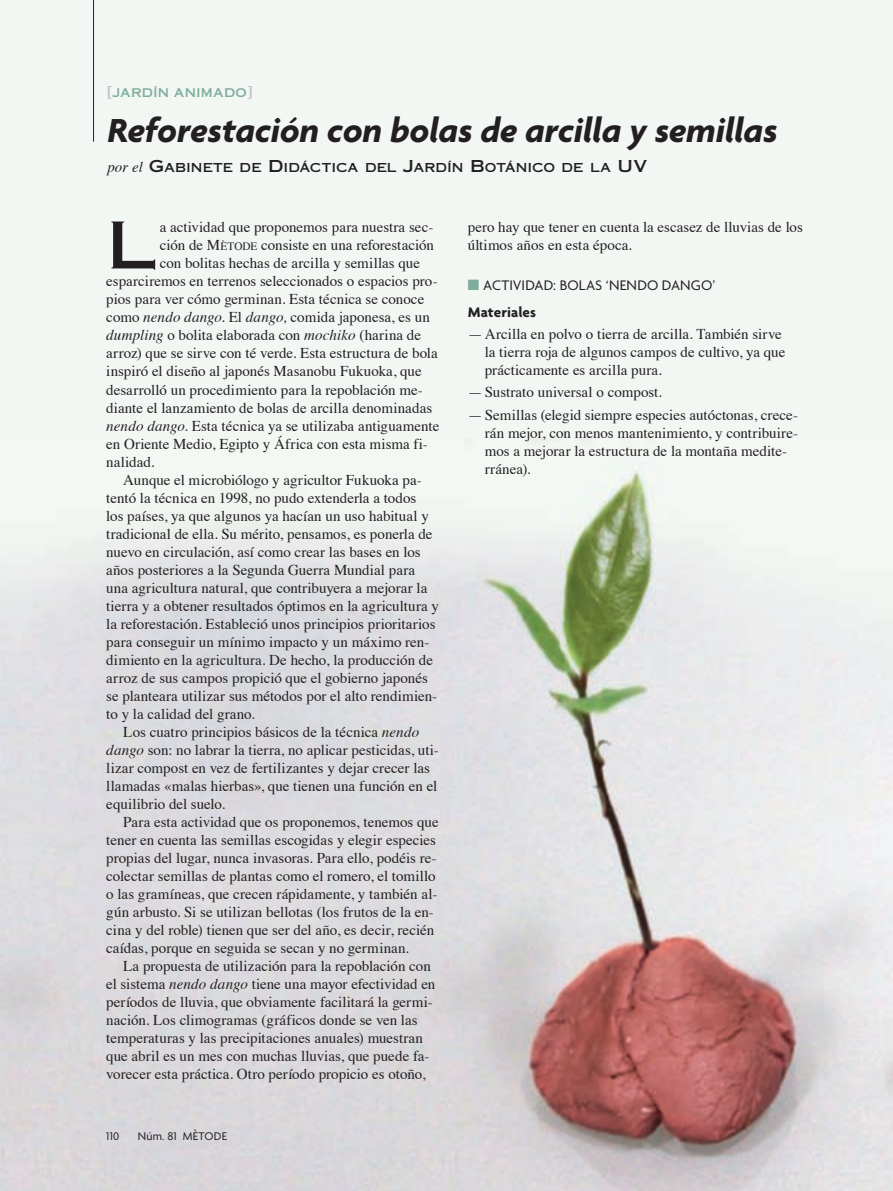
<style>
.page{position:relative;width:893px;height:1191px;background:#f3f7f4}
.page>*{position:absolute;margin:0;border:0;box-sizing:border-box;transform-origin:0 0}
.t1{font:64.5px "Copperplate Thirty One AB";color:#231f20}
.t2{font:italic 700 36px "Agenda";color:#231f20}
.t3{font:15px/18px "Times";color:#231f20}
.t4{font:15px/27px "Agenda";letter-spacing:.005em;color:#231f20}
.t5{font:12.3px "Copperplate Thirty One AB";letter-spacing:-.005em;color:#231f20}
.t6{font:12px "Copperplate Thirty One AB";letter-spacing:.015em;color:#7ead9c}
.t7{font:12px "Agenda";letter-spacing:.02em;color:#231f20}
.s1{font-size:15px;color:#bcbdc0}
.s2{font-family:"Times";font-style:italic;font-size:15px}
.s3{font-size:16.5px}
.s4{font-size:11.25px}
.s5{font-style:italic}
.s6{color:#7ead9c}
.s7{font-weight:700}
</style>
<div class="page">
<img style="left:0;top:438px;width:893px;height:753px">
<hr style="left:93px;top:0;width:1px;height:142px;background:#231f20">
<p class="t6" style="left:107px;top:86px;width:148px"><span class="s1">[</span>JARDÍN ANIMADO<span class="s1">]</span></p>
<h2 class="t2" style="left:108px;top:116px;width:671px">Reforestación con bolas de arcilla y semillas</h2>
<p class="t5" style="left:107px;top:161px;width:541px"><span class="s2">por el</span> <span class="s3">G</span>ABINETE DE <span class="s3">D</span>IDÁCTICA DEL <span class="s3">J</span>ARDÍN <span class="s3">B</span>OTÁNICO DE LA <span class="s3">UV</span></p>
<h1 class="t1" style="left:106px;top:208px;width:52px">L</h1>
<p class="t3" style="left:160px;top:220px;width:275px">a actividad que proponemos para nuestra sec-</p>
<p class="t3" style="left:160px;top:238px;width:276px">ción de M<span class="s4">ÈTODE</span> consiste en una reforestación</p>
<p class="t3" style="left:160px;top:256px;width:262px">con bolitas hechas de arcilla y semillas que</p>
<p class="t3" style="left:106px;top:274px;width:333px">esparciremos en terrenos seleccionados o espacios pro-</p>
<p class="t3" style="left:106px;top:292px;width:320px">pios para ver cómo germinan. Esta técnica se conoce</p>
<p class="t3" style="left:106px;top:310px;width:325px">como <span class="s5">nendo dango</span>. El <span class="s5">dango,</span> comida japonesa, es un</p>
<p class="t3" style="left:106px;top:328px;width:316px"><span class="s5">dumpling</span> o bolita elaborada con <span class="s5">mochiko</span> (harina de</p>
<p class="t3" style="left:106px;top:346px;width:333px">arroz) que se sirve con té verde. Esta estructura de bola</p>
<p class="t3" style="left:106px;top:364px;width:317px">inspiró el diseño al japonés Masanobu Fukuoka, que</p>
<p class="t3" style="left:106px;top:382px;width:318px">desarrolló un procedimiento para la repoblación me-</p>
<p class="t3" style="left:106px;top:400px;width:328px">diante el lanzamiento de bolas de arcilla denominadas</p>
<p class="t3" style="left:106px;top:418px;width:335px"><span class="s5">nendo dango</span>. Esta técnica ya se utilizaba antiguamente</p>
<p class="t3" style="left:106px;top:436px;width:323px">en Oriente Medio, Egipto y África con esta misma fi-</p>
<p class="t3" style="left:106px;top:454px;width:50px">nalidad.</p>
<p class="t3" style="left:123px;top:472px;width:300px">Aunque el microbiólogo y agricultor Fukuoka pa-</p>
<p class="t3" style="left:106px;top:490px;width:312px">tentó la técnica en 1998, no pudo extenderla a todos</p>
<p class="t3" style="left:106px;top:508px;width:324px">los países, ya que algunos ya hacían un uso habitual y</p>
<p class="t3" style="left:106px;top:526px;width:328px">tradicional de ella. Su mérito, pensamos, es ponerla de</p>
<p class="t3" style="left:106px;top:544px;width:316px">nuevo en circulación, así como crear las bases en los</p>
<p class="t3" style="left:106px;top:562px;width:310px">años posteriores a la Segunda Guerra Mundial para</p>
<p class="t3" style="left:106px;top:580px;width:323px">una agricultura natural, que contribuyera a mejorar la</p>
<p class="t3" style="left:106px;top:598px;width:334px">tierra y a obtener resultados óptimos en la agricultura y</p>
<p class="t3" style="left:106px;top:616px;width:331px">la reforestación. Estableció unos principios prioritarios</p>
<p class="t3" style="left:106px;top:634px;width:325px">para conseguir un mínimo impacto y un máximo ren-</p>
<p class="t3" style="left:106px;top:652px;width:328px">dimiento en la agricultura. De hecho, la producción de</p>
<p class="t3" style="left:106px;top:670px;width:323px">arroz de sus campos propició que el gobierno japonés</p>
<p class="t3" style="left:106px;top:688px;width:332px">se planteara utilizar sus métodos por el alto rendimien-</p>
<p class="t3" style="left:106px;top:706px;width:150px">to y la calidad del grano.</p>
<p class="t3" style="left:123px;top:724px;width:297px">Los cuatro principios básicos de la técnica <span class="s5">nendo</span></p>
<p class="t3" style="left:106px;top:742px;width:334px"><span class="s5">dango</span> son: no labrar la tierra, no aplicar pesticidas, uti-</p>
<p class="t3" style="left:106px;top:760px;width:325px">lizar compost en vez de fertilizantes y dejar crecer las</p>
<p class="t3" style="left:106px;top:778px;width:332px">llamadas «malas hierbas», que tienen una función en el</p>
<p class="t3" style="left:106px;top:796px;width:120px">equilibrio del suelo.</p>
<p class="t3" style="left:123px;top:814px;width:317px">Para esta actividad que os proponemos, tenemos que</p>
<p class="t3" style="left:106px;top:832px;width:331px">tener en cuenta las semillas escogidas y elegir especies</p>
<p class="t3" style="left:106px;top:850px;width:332px">propias del lugar, nunca invasoras. Para ello, podéis re-</p>
<p class="t3" style="left:106px;top:868px;width:331px">colectar semillas de plantas como el romero, el tomillo</p>
<p class="t3" style="left:106px;top:886px;width:333px">o las gramíneas, que crecen rápidamente, y también al-</p>
<p class="t3" style="left:106px;top:904px;width:329px">gún arbusto. Si se utilizan bellotas (los frutos de la en-</p>
<p class="t3" style="left:106px;top:922px;width:329px">cina y del roble) tienen que ser del año, es decir, recién</p>
<p class="t3" style="left:106px;top:940px;width:304px">caídas, porque en seguida se secan y no germinan.</p>
<p class="t3" style="left:123px;top:958px;width:309px">La propuesta de utilización para la repoblación con</p>
<p class="t3" style="left:106px;top:976px;width:331px">el sistema <span class="s5">nendo dango</span> tiene una mayor efectividad en</p>
<p class="t3" style="left:106px;top:994px;width:328px">períodos de lluvia, que obviamente facilitará la germi-</p>
<p class="t3" style="left:106px;top:1012px;width:313px">nación. Los climogramas (gráficos donde se ven las</p>
<p class="t3" style="left:106px;top:1030px;width:318px">temperaturas y las precipitaciones anuales) muestran</p>
<p class="t3" style="left:106px;top:1048px;width:325px">que abril es un mes con muchas lluvias, que puede fa-</p>
<p class="t3" style="left:106px;top:1066px;width:321px">vorecer esta práctica. Otro período propicio es otoño,</p>
<p class="t7" style="left:106px;top:1131px;width:14px">110</p>
<p class="t7" style="left:138px;top:1131px;width:91px">Núm. 81 MÈTODE</p>
<p class="t3" style="left:468px;top:220px;width:337px">pero hay que tener en cuenta la escasez de lluvias de los últimos años en esta época.</p>
<p class="t4" style="left:468px;top:273px;width:249px"><span class="s6">■</span> ACTIVIDAD: BOLAS ‘NENDO DANGO’<br><span class="s7">Materiales</span></p>
<p class="t3" style="left:485px;top:326px;width:302px;text-indent:-17px">— Arcilla en polvo o tierra de arcilla. También sirve la tierra roja de algunos campos de cultivo, ya que prácticamente es arcilla pura.</p>
<p class="t3" style="left:468px;top:384px;width:196px">— Sustrato universal o compost.</p>
<p class="t3" style="left:485px;top:407px;width:315px;text-indent:-17px">— Semillas (elegid siempre especies autóctonas, crece&shy;rán mejor, con menos mantenimiento, y contribuire&shy;mos a mejorar la estructura de la montaña medite&shy;rránea).</p>
</div>
